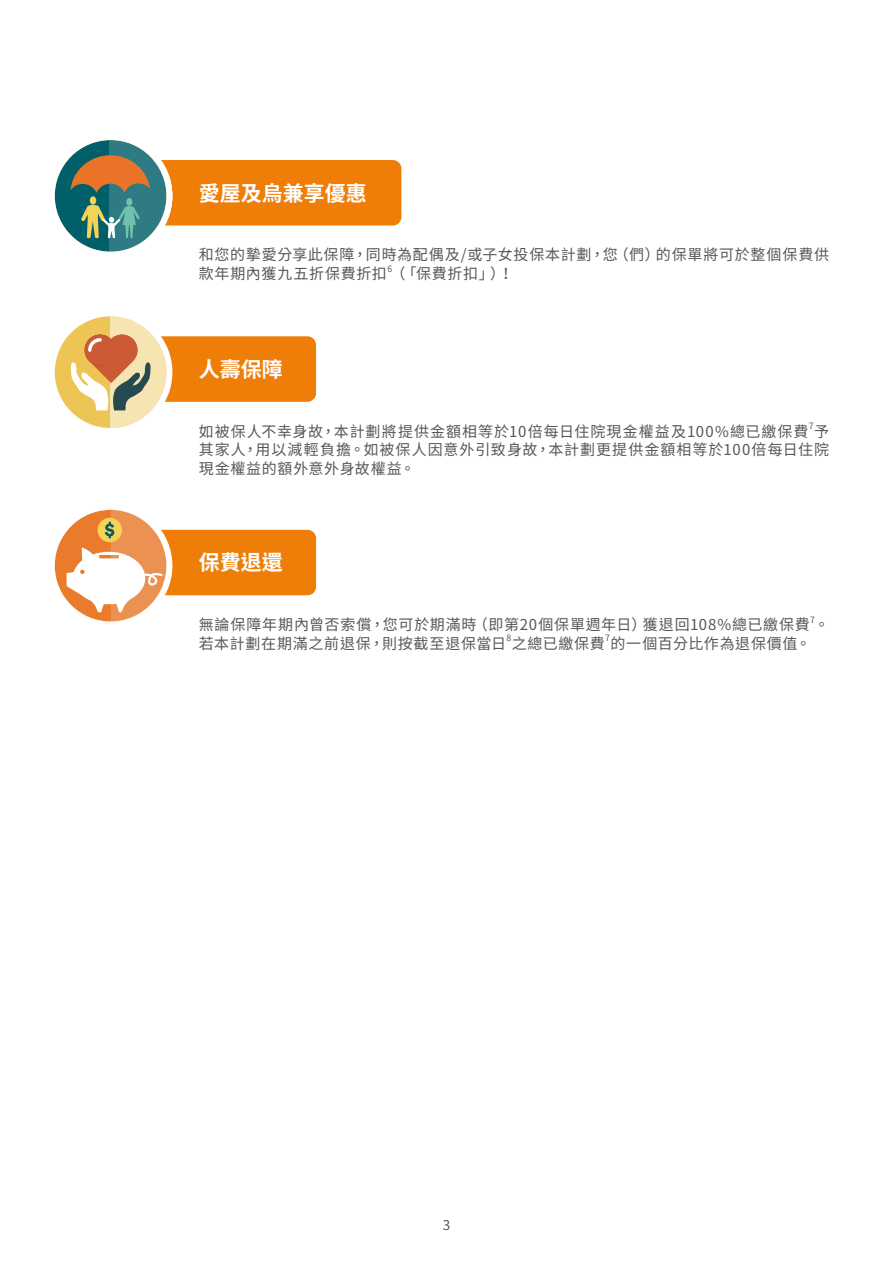
<style>
.page{position:relative;width:893px;height:1263px;background:#fff}
.page>*{position:absolute;margin:0;border:0;box-sizing:border-box;transform-origin:0 0}
.t1{font:700 21px "Noto Sans CJ Ktc";color:#fff}
.t2{font:15px/18.8px "Noto Sans CJ Ktc";letter-spacing:.055em;color:#595757}
.t3{font:13.5px "Noto Sans CJ Ktc";color:#595757}
.t4{font:8.7px "Noto Sans CJ Ktc";color:#595757}
</style>
<div class="page">
<div style="left:111px;top:160px;width:290px;height:65px;background:#ef7e09;border-radius:9px"></div>
<div style="left:111px;top:336px;width:205px;height:66px;background:#ef7e09;border-radius:9px"></div>
<div style="left:111px;top:530px;width:205px;height:65px;background:#ef7e09;border-radius:9px"></div>
<svg style="left:56px;top:317px;width:110px;height:110px"></svg>
<div style="left:49px;top:310px;width:123px;height:124px;border:6px solid #fff;border-radius:50%"></div>
<svg style="left:56px;top:511px;width:110px;height:109px"></svg>
<div style="left:49px;top:504px;width:123px;height:123px;border:6px solid #fff;border-radius:50%"></div>
<svg style="left:56px;top:141px;width:110px;height:110px"></svg>
<div style="left:49px;top:134px;width:123px;height:124px;border:6px solid #fff;border-radius:50%"></div>
<h1 class="t1" style="left:199px;top:181px;width:169px">愛屋及烏兼享優惠</h1>
<p class="t2" style="left:199px;top:246px;width:632px">和您的摯愛分享此保障，同時為配偶及/或子女投保本計劃，您（們）的保單將可於整個保費供款年期內獲九五折保費折扣（「保費折扣」）！</p>
<p class="t4" style="left:388px;top:264px;width:6px">6</p>
<h1 class="t1" style="left:199px;top:357px;width:85px">人壽保障</h1>
<p class="t4" style="left:809px;top:421px;width:6px">7</p>
<p class="t2" style="left:199px;top:441px;width:632px">其家人，用以減輕負擔。如被保人因意外引致身故，本計劃更提供金額相等於100倍每日住院現金權益的額外意外身故權益。</p>
<p class="t2" style="left:199px;top:422px;width:632px">如被保人不幸身故，本計劃將提供金額相等於10倍每日住院現金權益及100%總已繳保費予</p>
<h1 class="t1" style="left:199px;top:551px;width:85px">保費退還</h1>
<p class="t4" style="left:810px;top:614px;width:6px">7</p>
<p class="t2" style="left:199px;top:615px;width:632px">無論保障年期內曾否索償，您可於期滿時（即第20個保單週年日）獲退回108%總已繳保費。</p>
<p class="t4" style="left:506px;top:633px;width:6px">8</p>
<p class="t4" style="left:605px;top:633px;width:6px">7</p>
<p class="t2" style="left:199px;top:634px;width:613px">若本計劃在期滿之前退保，則按截至退保當日之總已繳保費的一個百分比作為退保價值。</p>
<p class="t3" style="left:443px;top:1218px;width:9px">3</p>
</div>
